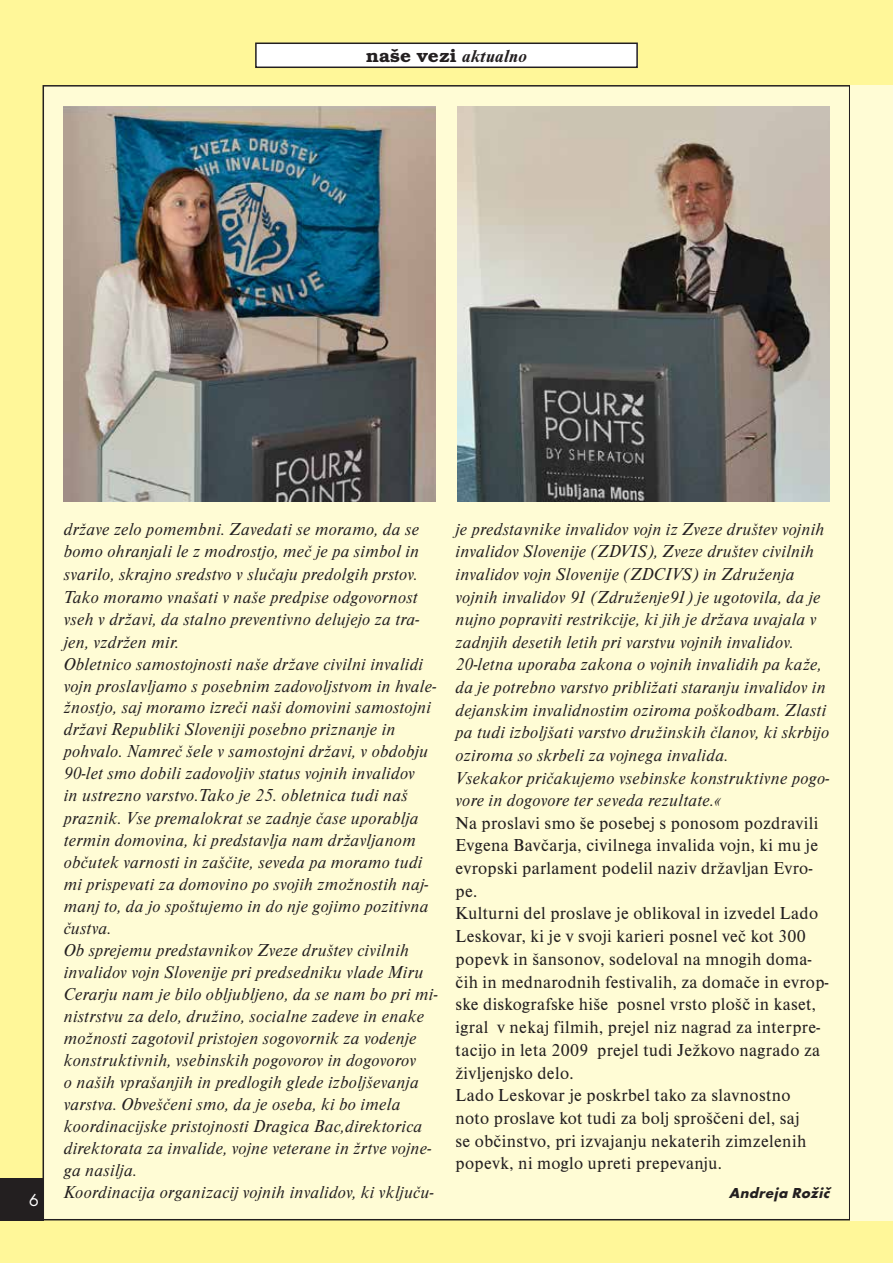
<style>
.page{position:relative;width:893px;height:1263px;background:#fff799}
.page>*{position:absolute;margin:0;border:0;box-sizing:border-box;transform-origin:0 0}
.t1{font:italic 18px/22px "Nimbus Rom DEE";letter-spacing:.02em;color:#231f20}
.t2{font:18px/22.6px "Nimbus Rom DEE";letter-spacing:.02em;color:#231f20}
.t3{font:600 18px "Bookman Itc LEE";color:#231f20;scale:1.06 1}
.t4{font:18px "Futura TEE";color:#fff}
.t5{font:italic 700 15px "Futura TEE";color:#231f20}
.s1{font-family:"Nimbus Rom DEE";font-weight:700;font-style:italic}
</style>
<div class="page">
<div style="left:0;top:1178px;width:43px;height:42px;background:#231f20"></div>
<div style="left:43px;top:86px;width:807px;height:1134px;background:#fffcd5"></div>
<div style="left:850px;top:85px;width:43px;height:1135px;background:#fffcd5"></div>
<div style="left:256px;top:43px;width:381px;height:24px;background:#fff"></div>
<div style="left:255px;top:43px;width:383px;height:25px;border:2px solid #231f20"></div>
<img style="left:457px;top:106px;width:372px;height:396px">
<img style="left:64px;top:106px;width:372px;height:396px">
<p class="t3" style="left:366px;top:45px;width:153px">naše vezi <span class="s1">aktualno</span></p>
<p class="t4" style="left:29px;top:1189px;width:12px">6</p>
<p class="t1" style="left:64px;top:518px;width:375px">države zelo pomembni. Zavedati se moramo, da se bomo ohranjali le z modrostjo, meč je pa simbol in svarilo, skrajno sredstvo v slučaju predolgih prstov.<br>Tako moramo vnašati v naše predpise odgovornost vseh v državi, da stalno preventivno delujejo za tra&shy;jen, vzdržen mir.<br>Obletnico samostojnosti naše države civilni invalidi vojn proslavljamo s posebnim zadovoljstvom in hvale&shy;žnostjo, saj moramo izreči naši domovini samostojni državi Republiki Sloveniji posebno priznanje in pohvalo. Namreč šele v samostojni državi, v obdobju 90-let smo dobili zadovoljiv status vojnih invalidov<br>in ustrezno varstvo.Tako je 25. obletnica tudi naš praznik. Vse premalokrat se zadnje čase uporablja termin domovina, ki predstavlja nam državljanom občutek varnosti in zaščite, seveda pa moramo tudi mi prispevati za domovino po svojih zmožnostih naj&shy;manj to, da jo spoštujemo in do nje gojimo pozitivna čustva.<br>Ob sprejemu predstavnikov Zveze društev civilnih invalidov vojn Slovenije pri predsedniku vlade Miru Cerarju nam je bilo obljubljeno, da se nam bo pri mi&shy;nistrstvu za delo, družino, socialne zadeve in enake možnosti zagotovil pristojen sogovornik za vodenje konstruktivnih, vsebinskih pogovorov in dogovorov<br>o naših vprašanjih in predlogih glede izboljševanja varstva. Obveščeni smo, da je oseba, ki bo imela koordinacijske pristojnosti Dragica Bac,direktorica direktorata za invalide, vojne veterane in žrtve vojne&shy;ga nasilja.<br>Koordinacija organizacij vojnih invalidov, ki vključu-</p>
<p class="t1" style="left:455px;top:518px;width:375px;line-height:22.6px">je predstavnike invalidov vojn iz Zveze društev vojnih invalidov Slovenije (ZDVIS), Zveze društev civilnih invalidov vojn Slovenije (ZDCIVS) in Združenja vojnih invalidov 91 (Združenje91) je ugotovila, da je nujno popraviti restrikcije, ki jih je država uvajala v zadnjih desetih letih pri varstvu vojnih invalidov.<br>20-letna uporaba zakona o vojnih invalidih pa kaže, da je potrebno varstvo približati staranju invalidov in dejanskim invalidnostim oziroma poškodbam. Zlasti pa tudi izboljšati varstvo družinskih članov, ki skrbijo oziroma so skrbeli za vojnega invalida.<br>Vsekakor pričakujemo vsebinske konstruktivne pogo&shy;vore in dogovore ter seveda rezultate.«</p>
<p class="t2" style="left:455px;top:812px;width:375px">Na proslavi smo še posebej s ponosom pozdravili Evgena Bavčarja, civilnega invalida vojn, ki mu je evropski parlament podelil naziv državljan Evro&shy;pe.<br>Kulturni del proslave je oblikoval in izvedel Lado Leskovar, ki je v svoji karieri posnel več kot 300 popevk in šansonov, sodeloval na mnogih doma&shy;čih in mednarodnih festivalih, za domače in evrop&shy;ske diskografske hiše posnel vrsto plošč in kaset, igral v nekaj filmih, prejel niz nagrad za interpre&shy;tacijo in leta 2009 prejel tudi Ježkovo nagrado za življenjsko delo.<br>Lado Leskovar je poskrbel tako za slavnostno noto proslave kot tudi za bolj sproščeni del, saj<br>se občinstvo, pri izvajanju nekaterih zimzelenih popevk, ni moglo upreti prepevanju.</p>
<p class="t5" style="left:729px;top:1183px;width:106px">Andreja Rožič</p>
</div>
